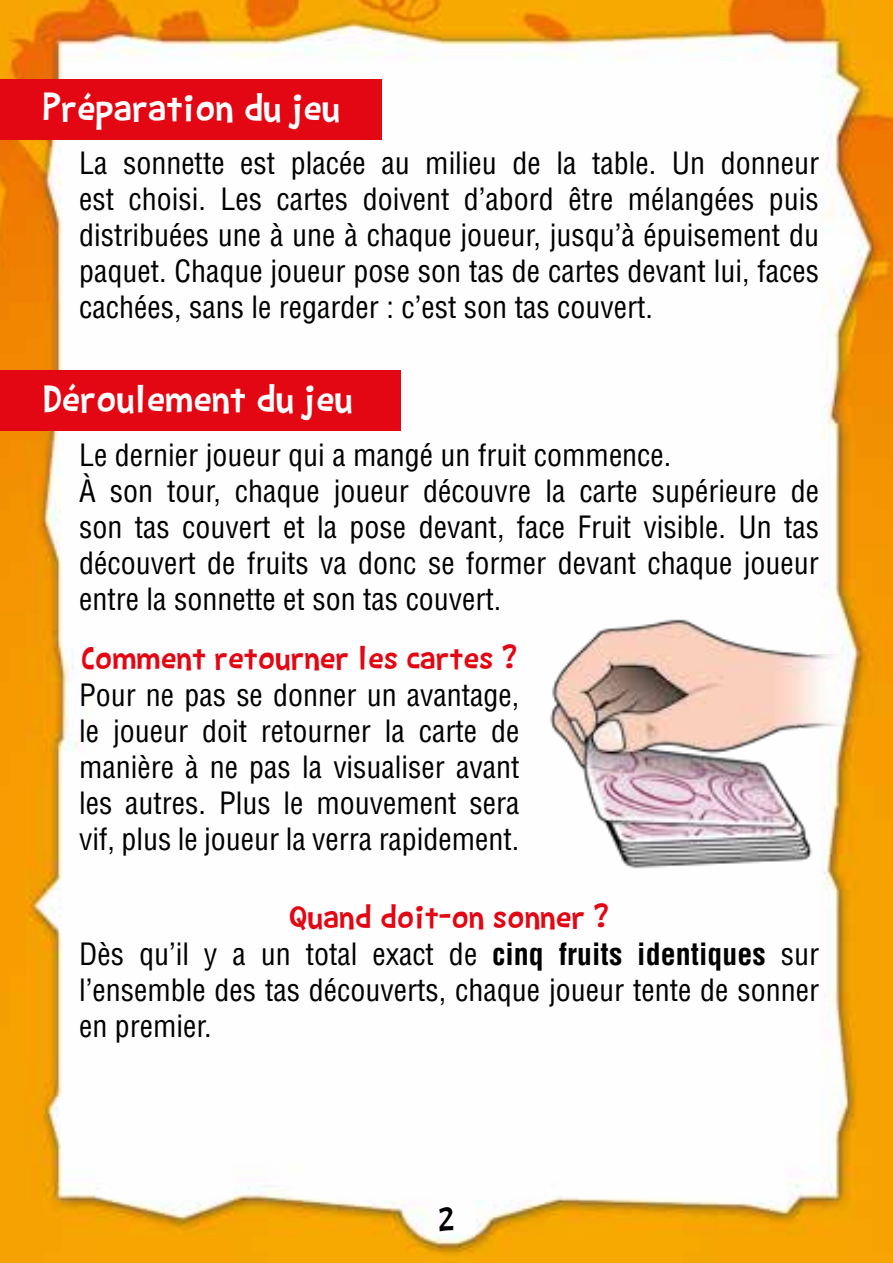
<style>
.page{position:relative;width:893px;height:1263px;background:#fff}
.page>*{position:absolute;margin:0;border:0;box-sizing:border-box;transform-origin:0 0}
.t1{font:42px "Barthowheel";color:#fff}
.t2{font:36px "Barthowheel";color:#e30613}
.t3{font:36px "Barthowheel";color:#000}
.t4{font:condensed 30px/36px "Helvetica LT Std";color:#000;text-align:justify}
.s1{font-weight:700}
</style>
<div class="page">
<img style="left:0;top:0;width:893px;height:1263px">
<img style="left:536px;top:604px;width:344px;height:265px">
<div style="left:0;top:370px;width:401px;height:60px;background:#e30613"></div>
<div style="left:0;top:79px;width:381px;height:60px;background:#e30613"></div>
<h1 class="t1" style="left:43px;top:83px;width:299px">Préparation du jeu</h1>
<p class="t4" style="left:79px;top:145px;width:741px">La sonnette est placée au milieu de la table. Un donneur est choisi. Les cartes doivent d’abord être mélangées puis distribuées une à une à chaque joueur, jusqu’à épuisement du paquet. Chaque joueur pose son tas de cartes devant lui, faces cachées, sans le regarder : c’est son tas couvert.</p>
<h1 class="t1" style="left:43px;top:374px;width:311px">Déroulement du jeu</h1>
<p class="t4" style="left:79px;top:436px;width:741px;text-align:left">Le dernier joueur qui a mangé un fruit commence.<br>À son tour, chaque joueur découvre la carte supérieure de son tas couvert et la pose devant, face Fruit visible. Un tas découvert de fruits va donc se former devant chaque joueur entre la sonnette et son tas couvert.</p>
<p class="t2" style="left:81px;top:637px;width:438px">Comment retourner les cartes ?</p>
<p class="t4" style="left:79px;top:677px;width:442px">Pour ne pas se donner un avantage, le joueur doit retourner la carte de manière à ne pas la visualiser avant les autres. Plus le mouvement sera vif, plus le joueur la verra rapidement.</p>
<p class="t2" style="left:289px;top:896px;width:321px">Quand doit-on sonner ?</p>
<p class="t4" style="left:79px;top:936px;width:741px">Dès qu’il y a un total exact de <span class="s1">cinq fruits identiques</span> sur l’ensemble des tas découverts, chaque joueur tente de sonner en premier.</p>
<p class="t3" style="left:439px;top:1200px;width:17px">2</p>
</div>
